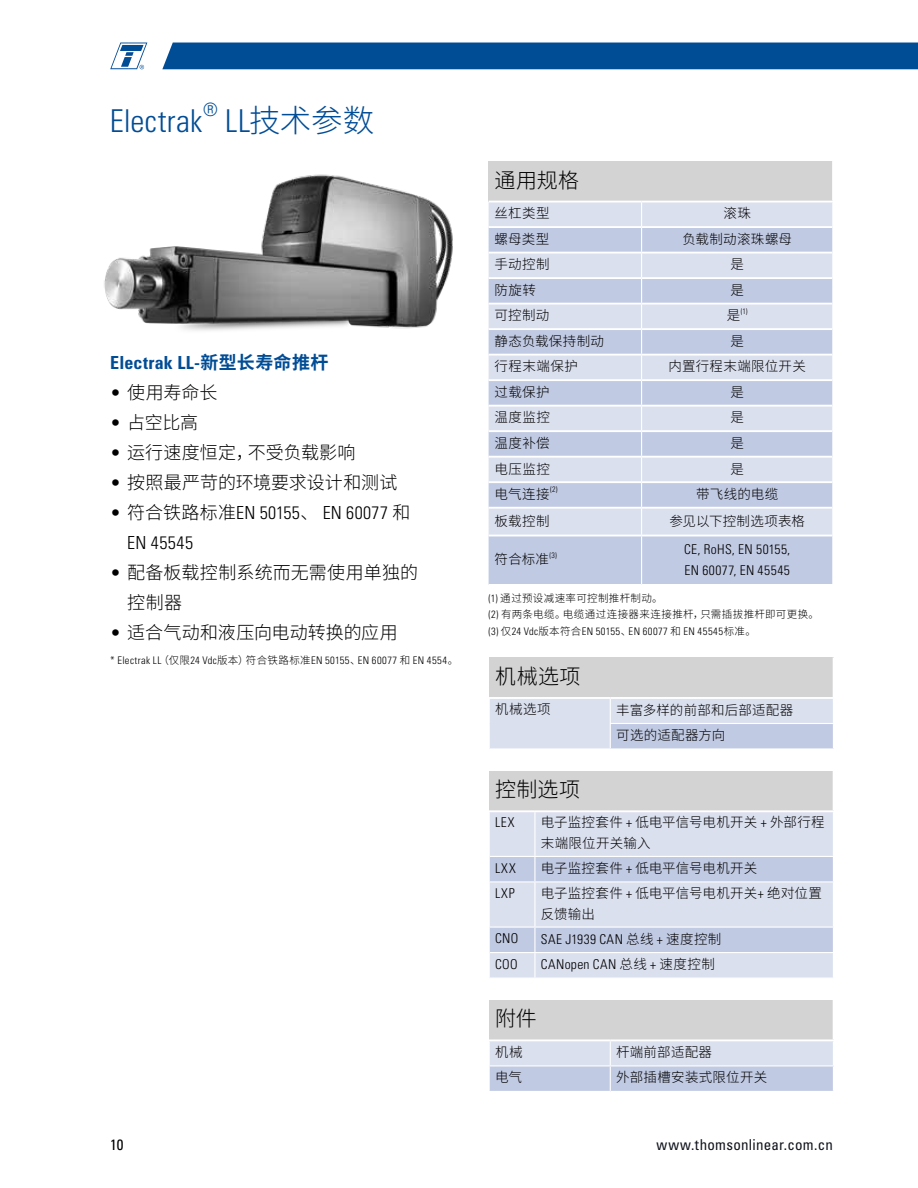
<style>
.page{position:relative;width:918px;height:1188px;background:#fff}
.page>*{position:absolute;margin:0;border:0;box-sizing:border-box;transform-origin:0 0}
.t1{font:300 condensed 31.5px "Univers LT Std";letter-spacing:.01em;color:#004c95}
.t2{font:300 31.5px "Source Han Sans CN";color:#004c95}
.t3{font:300 21px "Source Han Sans CN";letter-spacing:.02em;color:#000}
.t4{font:300 condensed 18.3px "Univers LT Std";color:#004c95}
.t5{font:300 18px/30px "Source Han Sans CN";letter-spacing:.005em;color:#000}
.t6{font:300 condensed 18px/30px "Univers LT Std";letter-spacing:.025em;color:#000}
.t7{font:700 condensed 18px "Univers LT Std";letter-spacing:.015em;color:#004c95}
.t8{font:condensed 15px "Univers LT Std";letter-spacing:.02em;color:#0f121b}
.t9{font:condensed 15px "Univers LT Std";color:#000}
.t10{font:300 13.5px/21px "Source Han Sans CN";letter-spacing:.02em;color:#000}
.t11{font:300 condensed 13.5px/21px "Univers LT Std";letter-spacing:.035em;color:#000}
.t12{font:300 13.5px "Source Han Sans CN";color:#000}
.t13{font:300 condensed 10.5px "Univers LT Std";letter-spacing:.04em;color:#000}
.t14{font:300 10.5px/16.5px "Source Han Sans CN";letter-spacing:.035em;color:#000}
.t15{font:300 condensed 7.8px "Univers LT Std";color:#000}
.s1{font-family:"Univers LT Std";font-stretch:condensed}
.s2{font-family:"Source Han Sans CN";font-stretch:normal}
</style>
<div class="page">
<div style="left:162px;top:43px;width:756px;height:26px;background:#004c95"></div>
<svg style="left:110px;top:43px;width:37px;height:26px"></svg>
<div style="left:489px;top:1000px;width:344px;height:40px;background:#d3d3d4"></div>
<div style="left:489px;top:1040px;width:121px;height:26px;background:#dbe0ef"></div>
<div style="left:610px;top:1040px;width:223px;height:26px;background:#dbe0ef"></div>
<div style="left:489px;top:1066px;width:121px;height:25px;background:#c1cae3"></div>
<div style="left:610px;top:1066px;width:223px;height:25px;background:#c1cae3"></div>
<hr style="left:610px;top:1039px;width:224px;height:2px;background:#fff">
<hr style="left:489px;top:1039px;width:121px;height:2px;background:#fff">
<svg style="left:489px;top:1041px;width:1px;height:50px"></svg>
<hr style="left:490px;top:1065px;width:120px;height:1px;background:#fff">
<hr style="left:610px;top:1065px;width:224px;height:1px;background:#fff">
<svg style="left:610px;top:1041px;width:1px;height:50px"></svg>
<div style="left:489px;top:161px;width:344px;height:41px;background:#d3d3d4"></div>
<div style="left:525px;top:202px;width:116px;height:24px;background:#dbe0ef"></div>
<div style="left:642px;top:202px;width:190px;height:24px;background:#dbe0ef"></div>
<svg style="left:489px;top:228px;width:152px;height:356px;background:#ccd3e8"></svg>
<svg style="left:642px;top:228px;width:190px;height:356px;background:#ccd3e8"></svg>
<svg style="left:832px;top:202px;width:1px;height:334px"></svg>
<hr style="left:642px;top:201px;width:192px;height:1px;background:#fff">
<hr style="left:642px;top:252px;width:190px;height:2px;background:#fff">
<hr style="left:642px;top:277px;width:190px;height:2px;background:#fff">
<hr style="left:642px;top:303px;width:190px;height:2px;background:#fff">
<hr style="left:642px;top:328px;width:190px;height:2px;background:#fff">
<hr style="left:642px;top:354px;width:190px;height:2px;background:#fff">
<hr style="left:642px;top:379px;width:190px;height:2px;background:#fff">
<hr style="left:642px;top:405px;width:190px;height:2px;background:#fff">
<hr style="left:642px;top:430px;width:190px;height:2px;background:#fff">
<hr style="left:642px;top:456px;width:190px;height:2px;background:#fff">
<hr style="left:642px;top:481px;width:190px;height:2px;background:#fff">
<hr style="left:642px;top:507px;width:190px;height:2px;background:#fff">
<hr style="left:642px;top:535px;width:190px;height:1px;background:#fff">
<hr style="left:489px;top:201px;width:153px;height:1px;background:#fff">
<hr style="left:489px;top:252px;width:153px;height:2px;background:#fff">
<hr style="left:489px;top:277px;width:153px;height:2px;background:#fff">
<hr style="left:489px;top:303px;width:153px;height:2px;background:#fff">
<hr style="left:489px;top:328px;width:153px;height:2px;background:#fff">
<hr style="left:489px;top:354px;width:153px;height:2px;background:#fff">
<hr style="left:489px;top:379px;width:153px;height:2px;background:#fff">
<hr style="left:489px;top:405px;width:153px;height:2px;background:#fff">
<hr style="left:489px;top:430px;width:153px;height:2px;background:#fff">
<hr style="left:489px;top:456px;width:153px;height:2px;background:#fff">
<hr style="left:489px;top:481px;width:153px;height:2px;background:#fff">
<hr style="left:489px;top:507px;width:153px;height:2px;background:#fff">
<hr style="left:489px;top:535px;width:153px;height:1px;background:#fff">
<hr style="left:832px;top:161px;width:2px;height:40px;background:#fff">
<img style="left:104px;top:161px;width:421px;height:188px">
<div style="left:489px;top:657px;width:344px;height:41px;background:#d3d3d4"></div>
<hr style="left:610px;top:697px;width:224px;height:2px;background:#fff">
<svg style="left:489px;top:699px;width:344px;height:50px;background:#d4daeb"></svg>
<hr style="left:610px;top:748px;width:224px;height:2px;background:#fff">
<hr style="left:489px;top:697px;width:121px;height:2px;background:#fff">
<div style="left:489px;top:771px;width:344px;height:40px;background:#d3d3d4"></div>
<div style="left:490px;top:812px;width:343px;height:44px;background:#dbe0ef"></div>
<hr style="left:535px;top:810px;width:299px;height:2px;background:#fff">
<hr style="left:534px;top:812px;width:1px;height:44px;background:#fff">
<svg style="left:489px;top:856px;width:344px;height:122px;background:#d2d8ea"></svg>
<hr style="left:489px;top:810px;width:46px;height:2px;background:#fff">
<h1 class="t1" style="left:110px;top:102px;width:94px">Electrak</h1>
<h3 class="t4" style="left:203px;top:99px;width:16px">®</h3>
<h1 class="t2" style="left:225px;top:103px;width:151px"><span class="s1">LL</span>技术参数</h1>
<h3 class="t7" style="left:110px;top:352px;width:220px">Electrak LL-<span class="s2">新型长寿命推杆</span></h3>
<h3 class="t5" style="left:110px;top:378px;width:109px"><span class="s1">•</span> 使用寿命长</h3>
<h3 class="t5" style="left:110px;top:408px;width:90px"><span class="s1">•</span> 占空比高</h3>
<h3 class="t5" style="left:110px;top:438px;width:247px"><span class="s1">•</span> 运行速度恒定，不受负载影响</h3>
<h3 class="t5" style="left:110px;top:468px;width:289px"><span class="s1">•</span> 按照最严苛的环境要求设计和测试</h3>
<h3 class="t6" style="left:127px;top:498px;width:285px;text-indent:-17px">• <span class="s2">符合铁路标准</span>EN 50155<span class="s2">、</span> EN 60077 <span class="s2">和<br></span>EN 45545</h3>
<h3 class="t5" style="left:127px;top:558px;width:293px;text-indent:-17px"><span class="s1">•</span> 配备板载控制系统而无需使用单独的控制器</h3>
<h3 class="t5" style="left:110px;top:618px;width:289px"><span class="s1">•</span> 适合气动和液压向电动转换的应用</h3>
<p class="t13" style="left:110px;top:654px;width:350px">* Electrak LL<span class="s2">（仅限</span>24 Vdc<span class="s2">版本）符合铁路标准</span>EN 50155<span class="s2">、</span>EN 60077 <span class="s2">和</span> EN 4554<span class="s2">。</span></p>
<p class="t9" style="left:110px;top:1135px;width:15px">10</p>
<h2 class="t3" style="left:495px;top:168px;width:86px">通用规格</h2>
<p class="t10" style="left:495px;top:203px;width:57px">丝杠类型</p>
<p class="t10" style="left:724px;top:203px;width:29px">滚珠</p>
<p class="t10" style="left:495px;top:229px;width:56px">螺母类型</p>
<p class="t10" style="left:682px;top:229px;width:111px">负载制动滚珠螺母</p>
<p class="t10" style="left:495px;top:254px;width:56px">手动控制</p>
<p class="t10" style="left:730px;top:254px;width:15px">是</p>
<p class="t10" style="left:495px;top:280px;width:43px">防旋转</p>
<p class="t10" style="left:730px;top:280px;width:15px">是</p>
<p class="t10" style="left:495px;top:305px;width:56px">可控制动</p>
<p class="t10" style="left:727px;top:305px;width:15px">是</p>
<p class="t15" style="left:741px;top:306px;width:8px">(1)</p>
<p class="t10" style="left:495px;top:331px;width:111px">静态负载保持制动</p>
<p class="t10" style="left:730px;top:331px;width:15px">是</p>
<p class="t10" style="left:495px;top:356px;width:85px">行程末端保护</p>
<p class="t10" style="left:669px;top:356px;width:139px">内置行程末端限位开关</p>
<p class="t10" style="left:495px;top:382px;width:56px">过载保护</p>
<p class="t10" style="left:730px;top:382px;width:15px">是</p>
<p class="t10" style="left:495px;top:407px;width:57px">温度监控</p>
<p class="t10" style="left:730px;top:407px;width:15px">是</p>
<p class="t10" style="left:495px;top:433px;width:57px">温度补偿</p>
<p class="t10" style="left:730px;top:433px;width:15px">是</p>
<p class="t10" style="left:495px;top:458px;width:57px">电压监控</p>
<p class="t10" style="left:730px;top:458px;width:15px">是</p>
<p class="t10" style="left:495px;top:484px;width:56px">电气连接</p>
<p class="t15" style="left:550px;top:485px;width:9px">(2)</p>
<p class="t10" style="left:696px;top:484px;width:83px">带飞线的电缆</p>
<p class="t10" style="left:495px;top:511px;width:56px">板载控制</p>
<p class="t12" style="left:670px;top:513px;width:137px">参见以下控制选项表格</p>
<p class="t10" style="left:495px;top:549px;width:56px">符合标准</p>
<p class="t15" style="left:550px;top:550px;width:9px">(3)</p>
<p class="t11" style="left:684px;top:539px;width:108px">CE, RoHS, EN 50155,<br>EN 60077, EN 45545</p>
<p class="t14" style="left:489px;top:590px;width:332px"><span class="s1">(1)</span> 通过预设减速率可控制推杆制动。<br><span class="s1">(2)</span> 有两条电缆。电缆通过连接器来连接推杆，只需插拔推杆即可更换。</p>
<p class="t13" style="left:489px;top:625px;width:269px">(3) <span class="s2">仅</span>24 Vdc<span class="s2">版本符合</span>EN 50155<span class="s2">、</span>EN 60077 <span class="s2">和</span> EN 45545<span class="s2">标准。</span></p>
<h2 class="t3" style="left:495px;top:665px;width:87px">机械选项</h2>
<p class="t10" style="left:495px;top:699px;width:57px">机械选项</p>
<p class="t10" style="left:616px;top:697px;width:178px;line-height:25.5px">丰富多样的前部和后部适配器可选的适配器方向</p>
<h2 class="t3" style="left:495px;top:778px;width:86px">控制选项</h2>
<p class="t11" style="left:495px;top:812px;width:21px">LEX</p>
<p class="t10" style="left:541px;top:812px;width:285px">电子监控套件 <span class="s1">+</span> 低电平信号电机开关 <span class="s1">+</span> 外部行程末端限位开关输入</p>
<p class="t11" style="left:495px;top:857px;width:22px">LXX</p>
<p class="t10" style="left:541px;top:858px;width:218px">电子监控套件 <span class="s1">+</span> 低电平信号电机开关</p>
<p class="t11" style="left:495px;top:883px;width:21px">LXP</p>
<p class="t10" style="left:541px;top:883px;width:283px">电子监控套件 <span class="s1">+</span> 低电平信号电机开关<span class="s1">+</span> 绝对位置反馈输出</p>
<p class="t11" style="left:495px;top:928px;width:25px">CNO</p>
<p class="t11" style="left:541px;top:929px;width:182px">SAE J1939 CAN <span class="s2">总线</span> + <span class="s2">速度控制</span></p>
<p class="t11" style="left:495px;top:953px;width:24px">COO</p>
<p class="t11" style="left:541px;top:954px;width:175px">CANopen CAN <span class="s2">总线</span> + <span class="s2">速度控制</span></p>
<h2 class="t3" style="left:495px;top:1007px;width:43px">附件</h2>
<p class="t10" style="left:495px;top:1041px;width:29px">机械</p>
<p class="t10" style="left:616px;top:1041px;width:97px">杆端前部适配器</p>
<p class="t10" style="left:495px;top:1067px;width:28px">电气</p>
<p class="t10" style="left:616px;top:1067px;width:153px">外部插槽安装式限位开关</p>
<p class="t8" style="left:657px;top:1135px;width:178px">www.thomsonlinear.com.cn</p>
</div>
